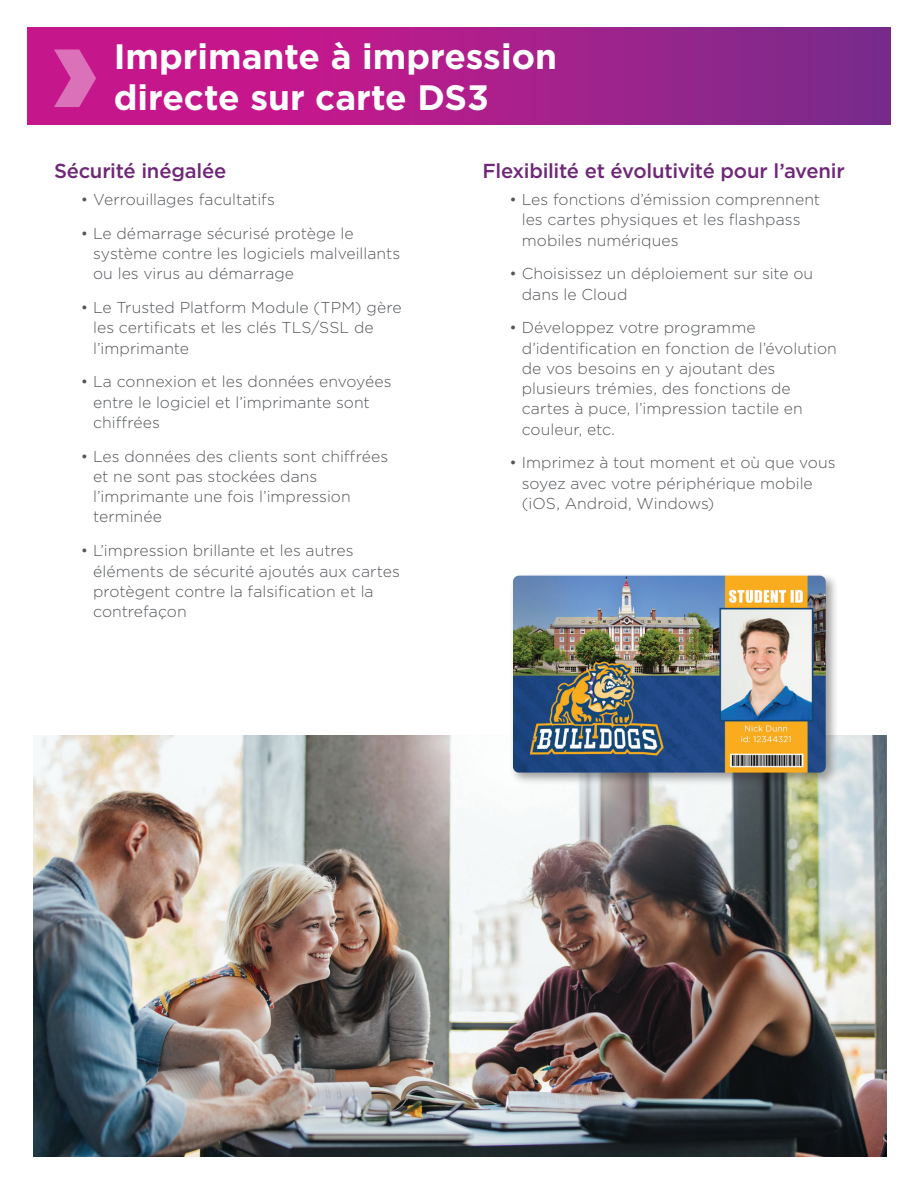
<style>
.page{position:relative;width:918px;height:1188px;background:#fff}
.page>*{position:absolute;margin:0;border:0;box-sizing:border-box;transform-origin:0 0}
.t1{font:700 35.25px/41.2px "Gotham";color:#fff}
.t2{font:500 20.25px "Gotham";letter-spacing:-.015em;color:#6f2777}
.t3{font:300 15.75px/20.2px "Gotham";color:#54565a}
</style>
<div class="page">
<img style="left:33px;top:735px;width:854px;height:422px">
<div style="left:510px;top:572px;width:328px;height:213px;background:#231f20;opacity:.42"></div>
<img style="left:513px;top:576px;width:313px;height:197px">
<svg style="left:27px;top:27px;width:864px;height:98px;background:#a91e8b"></svg>
<svg style="left:54px;top:50px;width:42px;height:57px;background:#d24da7"></svg>
<h1 class="t1" style="left:114px;top:36px;width:445px">Imprimante à impression directe sur carte DS3</h1>
<p class="t2" style="left:54px;top:158px;width:174px">Sécurité inégalée</p>
<p class="t3" style="left:81px;top:189px;width:195px">• Verrouillages facultatifs</p>
<p class="t3" style="left:93px;top:223px;width:309px;text-indent:-12px">• Le démarrage sécurisé protège le système contre les logiciels malveillants ou les virus au démarrage</p>
<p class="t3" style="left:93px;top:297px;width:310px;text-indent:-12px">• Le Trusted Platform Module (TPM) gère les certificats et les clés TLS/SSL de l’imprimante</p>
<p class="t3" style="left:93px;top:371px;width:300px;text-indent:-12px">• La connexion et les données envoyées entre le logiciel et l’imprimante sont chiffrées</p>
<p class="t3" style="left:93px;top:446px;width:297px;text-indent:-12px">• Les données des clients sont chiffrées et ne sont pas stockées dans l’imprimante une fois l’impression terminée</p>
<p class="t3" style="left:93px;top:540px;width:308px;text-indent:-12px">• L’impression brillante et les autres éléments de sécurité ajoutés aux cartes protègent contre la falsification et la contrefaçon</p>
<p class="t2" style="left:483px;top:158px;width:364px">Flexibilité et évolutivité pour l’avenir</p>
<p class="t3" style="left:522px;top:189px;width:300px;text-indent:-12px">• Les fonctions d’émission comprennent les cartes physiques et les flashpass mobiles numériques</p>
<p class="t3" style="left:522px;top:263px;width:293px;text-indent:-12px">• Choisissez un déploiement sur site ou dans le Cloud</p>
<p class="t3" style="left:522px;top:317px;width:317px;text-indent:-12px">• Développez votre programme d’identification en fonction de l’évolution de vos besoins en y ajoutant des plusieurs trémies, des fonctions de cartes à puce, l’impression tactile en couleur, etc.</p>
<p class="t3" style="left:522px;top:452px;width:315px;text-indent:-12px">• Imprimez à tout moment et où que vous soyez avec votre périphérique mobile (iOS, Android, Windows)</p>
</div>
